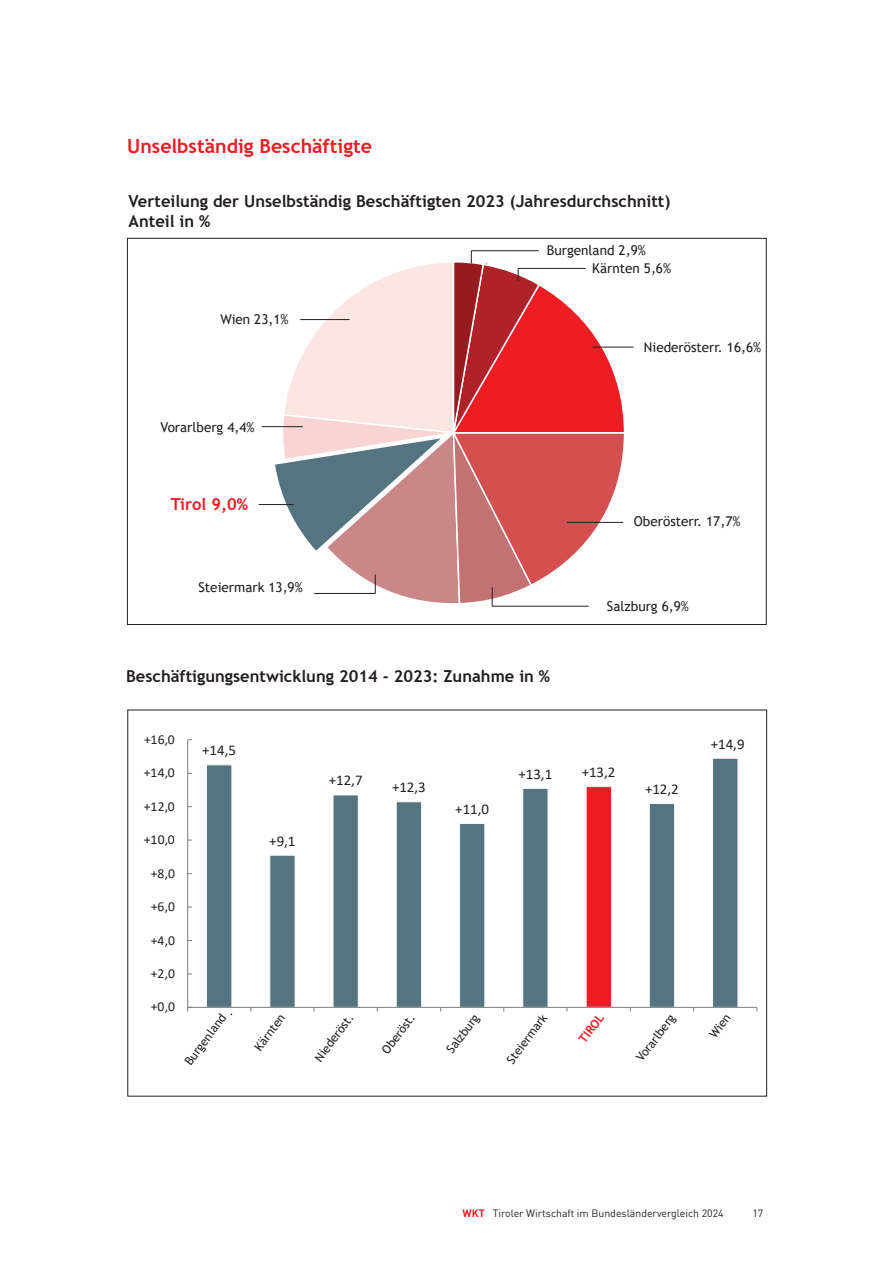
<style>
.page{position:relative;width:893px;height:1263px;background:#fff}
.page>*{position:absolute;margin:0;border:0;box-sizing:border-box;transform-origin:0 0}
.t1{font:700 19.5px "Trebuchet MS";color:#ee1d23}
.t2{font:700 16.5px/19.8px "Trebuchet MS";color:#231f20}
.t3{font:700 16.5px "Trebuchet MS";color:#ee1d23}
.t4{font:14.85px "Calibri";letter-spacing:-.005em;color:#231f20}
.t5{font:13.65px "Calibri";letter-spacing:.015em;color:#231f20}
.t6{font:13.5px/18px "Trebuchet MS";color:#231f20}
.t7{font:12px "Trebuchet MS";color:#231f20}
.t8{font:700 12px "Trebuchet MS";color:#ee1d23}
.t9{font:10.5px "DIN";color:#231f20}
.s1{font-weight:700;color:#ee1d23}
</style>
<div class="page">
<hr style="left:471px;top:250px;width:68px;height:1px;background:#231f20">
<hr style="left:592px;top:347px;width:41px;height:1px;background:#231f20">
<hr style="left:492px;top:606px;width:97px;height:1px;background:#231f20">
<svg style="left:272px;top:251px;width:354px;height:355px"></svg>
<hr style="left:259px;top:504px;width:35px;height:1px;background:#231f20">
<hr style="left:262px;top:426px;width:41px;height:1px;background:#231f20">
<hr style="left:300px;top:319px;width:50px;height:1px;background:#231f20">
<svg style="left:206px;top:758px;width:533px;height:249px"></svg>
<hr style="left:187px;top:740px;width:1px;height:267px;background:#7c7f80">
<hr style="left:188px;top:1007px;width:569px;height:1px;background:#7c7f80">
<p class="t1" style="left:127px;top:133px;width:246px">Unselbständig Beschäftigte</p>
<p class="t2" style="left:129px;top:191px;width:543px">Verteilung der Unselbständig Beschäftigten 2023 (Jahresdurchschnitt)<br>Anteil in %</p>
<p class="t6" style="left:220px;top:310px;width:70px">Wien 23,1%</p>
<p class="t6" style="left:161px;top:418px;width:96px">Vorarlberg 4,4%</p>
<p class="t3" style="left:171px;top:494px;width:79px">Tirol 9,0%</p>
<p class="t6" style="left:198px;top:578px;width:106px">Steiermark 13,9%</p>
<p class="t6" style="left:592px;top:241px;width:80px;text-indent:-45px">Burgenland 2,9%<br>Kärnten 5,6%</p>
<p class="t6" style="left:644px;top:338px;width:119px">Niederösterr. 16,6%</p>
<p class="t6" style="left:634px;top:512px;width:108px">Oberösterr. 17,7%</p>
<p class="t6" style="left:607px;top:597px;width:84px">Salzburg 6,9%</p>
<p class="t2" style="left:126px;top:666px;width:426px">Beschäftigungsentwicklung 2014 - 2023: Zunahme in %</p>
<p class="t5" style="left:144px;top:730px;width:32px">+16,0</p>
<p class="t5" style="left:144px;top:763px;width:32px">+14,0</p>
<p class="t5" style="left:144px;top:797px;width:32px">+12,0</p>
<p class="t5" style="left:144px;top:830px;width:32px">+10,0</p>
<p class="t5" style="left:151px;top:864px;width:26px">+8,0</p>
<p class="t5" style="left:151px;top:897px;width:26px">+6,0</p>
<p class="t5" style="left:151px;top:930px;width:26px">+4,0</p>
<p class="t5" style="left:151px;top:964px;width:26px">+2,0</p>
<p class="t4" style="left:202px;top:740px;width:35px">+14,5</p>
<p class="t4" style="left:269px;top:830px;width:28px">+9,1</p>
<p class="t4" style="left:329px;top:770px;width:35px">+12,7</p>
<p class="t4" style="left:392px;top:777px;width:35px">+12,3</p>
<p class="t4" style="left:455px;top:798px;width:35px">+11,0</p>
<p class="t4" style="left:519px;top:763px;width:35px">+13,1</p>
<p class="t4" style="left:582px;top:762px;width:35px">+13,2</p>
<p class="t4" style="left:645px;top:778px;width:35px">+12,2</p>
<p class="t4" style="left:711px;top:733px;width:35px">+14,9</p>
<p class="t5" style="left:151px;top:997px;width:26px">+0,0</p>
<p class="t7" style="left:181px;top:1059px;width:62px;rotate:-53deg">Burgenland</p>
<p class="t7" style="left:251px;top:1044px;width:44px;rotate:-53deg">Kärnten</p>
<p class="t7" style="left:311px;top:1055px;width:57px;rotate:-53deg">Niederöst.</p>
<p class="t7" style="left:378px;top:1048px;width:48px;rotate:-53deg">Oberöst.</p>
<p class="t7" style="left:443px;top:1047px;width:47px;rotate:-53deg">Salzburg</p>
<p class="t7" style="left:503px;top:1057px;width:60px;rotate:-53deg">Steiermark</p>
<p class="t8" style="left:576px;top:1037px;width:35px;rotate:-53deg">TIROL</p>
<p class="t7" style="left:633px;top:1055px;width:57px;rotate:-53deg">Vorarlberg</p>
<p class="t7" style="left:706px;top:1032px;width:28px;rotate:-53deg">Wien</p>
<p class="t9" style="left:463px;top:1206px;width:262px"><span class="s1">WKT</span> Tiroler Wirtschaft im Bundesländervergleich 2024</p>
<p class="t9" style="left:752px;top:1206px;width:12px">17</p>
</div>
